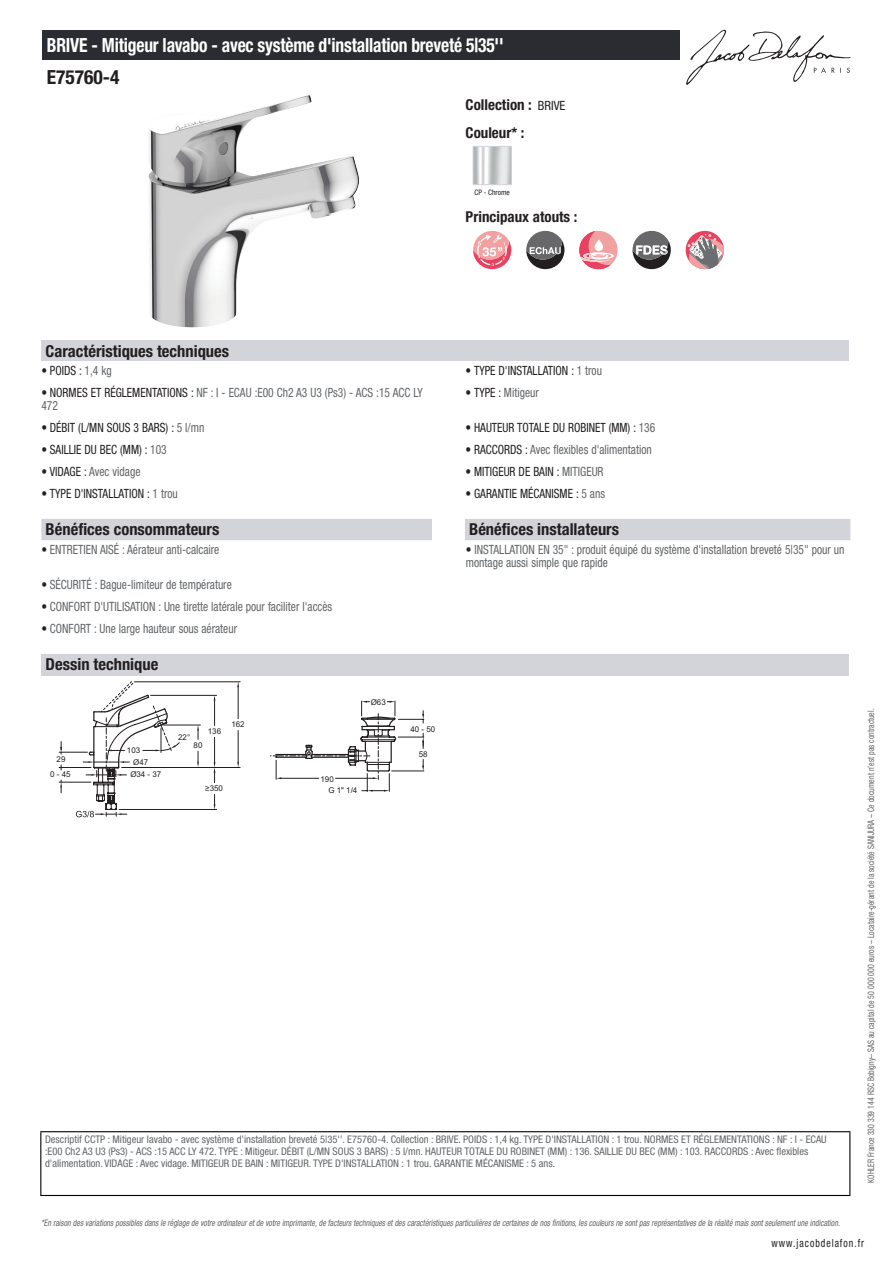
<style>
.page{position:relative;width:893px;height:1263px;background:#fff}
.page>*{position:absolute;margin:0;border:0;box-sizing:border-box;transform-origin:0 0}
.t1{font:700 condensed 19.5px "Helvetica Neue LT Std";letter-spacing:-.01em;color:#fff;scale:.9 1}
.t2{font:700 condensed 19.5px "Helvetica Neue LT Std";color:#231f20}
.t3{font:700 condensed 16.5px "Helvetica Neue LT Std";color:#231f20}
.t4{font:700 condensed 15px/27.8px "Helvetica Neue LT Std";color:#231f20}
.t5{font:condensed 12.75px/13.5px "Helvetica Neue LT Std";color:#626568;scale:.9 1}
.t6{font:condensed 12.75px "Helvetica Neue LT Std";color:#231f20;scale:.9 1}
.t7{font:condensed 11.25px "Helvetica Neue LT Std";letter-spacing:.1em;color:#231f20;scale:.87 1}
.t8{font:condensed 10.5px/12px "Helvetica Neue LT Std";color:#626568}
.t9{font:italic condensed 9px "Helvetica Neue LT Std";color:#626568;scale:.87 1}
.t10{font:condensed 9px "Helvetica Neue LT Std";color:#626568;scale:.87 1}
.t11{font:7.95px "Arial";color:#231f20}
.t12{font:condensed 7.5px "Helvetica Neue LT Std";color:#231f20}
.s1{font-weight:400;font-size:12.75px}
.s2{color:#626568}
.s3{color:#231f20}
</style>
<div class="page">
<svg style="left:686px;top:30px;width:164px;height:55px"></svg>
<img style="left:148px;top:95px;width:211px;height:233px">
<img style="left:475px;top:148px;width:35px;height:35px">
<div style="left:473px;top:146px;width:39px;height:39px;border:1px solid #d3d4da"></div>
<svg style="left:473px;top:231px;width:38px;height:38px"></svg>
<svg style="left:526px;top:231px;width:38px;height:38px"></svg>
<div style="left:579px;top:231px;width:39px;height:38px;background:#f2a1a1;border-radius:50%"></div>
<svg style="left:579px;top:231px;width:35px;height:38px"></svg>
<svg style="left:632px;top:231px;width:39px;height:38px"></svg>
<div style="left:686px;top:231px;width:38px;height:38px;background:#e74260;border-radius:50%"></div>
<svg style="left:688px;top:234px;width:36px;height:35px"></svg>
<div style="left:41px;top:340px;width:808px;height:21px;background:#d3d4da"></div>
<div style="left:41px;top:519px;width:809px;height:21px;background:#d3d4da"></div>
<div style="left:432px;top:519px;width:33px;height:21px;background:#fff"></div>
<div style="left:41px;top:654px;width:808px;height:21px;background:#d3d4da"></div>
<svg style="left:270px;top:701px;width:154px;height:91px"></svg>
<hr style="left:122px;top:767px;width:118px;height:1px;background:#231f20">
<hr style="left:134px;top:682px;width:106px;height:1px;background:#231f20">
<hr style="left:238px;top:730px;width:1px;height:32px;background:#231f20">
<hr style="left:238px;top:687px;width:1px;height:32px;background:#231f20">
<hr style="left:151px;top:695px;width:66px;height:1px;background:#231f20">
<svg style="left:214px;top:695px;width:1px;height:30px"></svg>
<hr style="left:119px;top:809px;width:98px;height:1px;background:#231f20">
<svg style="left:214px;top:794px;width:1px;height:15px"></svg>
<svg style="left:214px;top:737px;width:1px;height:45px"></svg>
<svg style="left:59px;top:682px;width:140px;height:135px"></svg>
<hr style="left:163px;top:725px;width:37px;height:1px;background:#231f20">
<div style="left:43px;top:30px;width:637px;height:30px;background:#2a2c32"></div>
<hr style="left:40px;top:1131px;width:810px;height:1px;background:#040503">
<hr style="left:40px;top:1132px;width:1px;height:63px;background:#040503">
<hr style="left:849px;top:1132px;width:1px;height:63px;background:#040503">
<hr style="left:40px;top:1195px;width:810px;height:1px;background:#040503">
<h1 class="t1" style="left:47px;top:33px;width:509px">BRIVE - Mitigeur lavabo - avec système d'installation breveté 5|35''</h1>
<h1 class="t2" style="left:47px;top:65px;width:74px">E75760-4</h1>
<h3 class="t4" style="left:466px;top:90px;width:101px">Collection : <span class="s1">BRIVE<br></span>Couleur* :</h3>
<p class="t12" style="left:474px;top:188px;width:37px">CP - Chrome</p>
<h3 class="t4" style="left:466px;top:203px;width:113px">Principaux atouts :</h3>
<h2 class="t3" style="left:46px;top:341px;width:185px">Caractéristiques techniques</h2>
<p class="t6" style="left:41px;top:363px;width:80px">• POIDS : <span class="s2">1,4 kg</span></p>
<p class="t6" style="left:466px;top:363px;width:153px">• TYPE D'INSTALLATION : <span class="s2">1 trou</span></p>
<p class="t5" style="left:41px;top:385px;width:425px"><span class="s3">• NORMES ET RÉGLEMENTATIONS :</span> NF : I - ECAU :E00 Ch2 A3 U3 (Ps3) - ACS :15 ACC LY<br>472</p>
<p class="t5" style="left:466px;top:385px;width:83px"><span class="s3">• TYPE :</span> Mitigeur</p>
<p class="t6" style="left:41px;top:420px;width:183px">• DÉBIT (L/MN SOUS 3 BARS) : <span class="s2">5 l/mn</span></p>
<p class="t6" style="left:466px;top:420px;width:212px">• HAUTEUR TOTALE DU ROBINET (MM) : <span class="s2">136</span></p>
<p class="t6" style="left:41px;top:442px;width:141px">• SAILLIE DU BEC (MM) : <span class="s2">103</span></p>
<p class="t5" style="left:466px;top:442px;width:208px"><span class="s3">• RACCORDS :</span> Avec flexibles d'alimentation</p>
<p class="t5" style="left:41px;top:464px;width:112px"><span class="s3">• VIDAGE :</span> Avec vidage</p>
<p class="t6" style="left:466px;top:464px;width:155px">• MITIGEUR DE BAIN : <span class="s2">MITIGEUR</span></p>
<p class="t6" style="left:41px;top:486px;width:153px">• TYPE D'INSTALLATION : <span class="s2">1 trou</span></p>
<p class="t6" style="left:466px;top:486px;width:156px">• GARANTIE MÉCANISME : <span class="s2">5 ans</span></p>
<h2 class="t3" style="left:46px;top:520px;width:175px">Bénéfices consommateurs</h2>
<h2 class="t3" style="left:469px;top:520px;width:151px">Bénéfices installateurs</h2>
<p class="t5" style="left:41px;top:542px;width:199px"><span class="s3">•</span> ENTRETIEN AISÉ : Aérateur anti-calcaire</p>
<p class="t5" style="left:466px;top:542px;width:422px"><span class="s3">•</span> INSTALLATION EN 35" : produit équipé du système d'installation breveté 5|35" pour un montage aussi simple que rapide</p>
<p class="t5" style="left:41px;top:578px;width:213px"><span class="s3">•</span> SÉCURITÉ : Bague-limiteur de température</p>
<p class="t5" style="left:41px;top:599px;width:325px"><span class="s3">•</span> CONFORT D'UTILISATION : Une tirette latérale pour faciliter l'accès</p>
<p class="t5" style="left:41px;top:621px;width:219px"><span class="s3">•</span> CONFORT : Une large hauteur sous aérateur</p>
<h2 class="t3" style="left:46px;top:655px;width:114px">Dessin technique</h2>
<p class="t11" style="left:371px;top:697px;width:17px">Ø63</p>
<p class="t11" style="left:178px;top:732px;width:14px">22°</p>
<p class="t11" style="left:208px;top:726px;width:15px">136</p>
<p class="t11" style="left:231px;top:719px;width:15px">162</p>
<p class="t11" style="left:410px;top:723px;width:26px">40 - 50</p>
<p class="t11" style="left:57px;top:754px;width:10px">29</p>
<p class="t11" style="left:127px;top:745px;width:15px">103</p>
<p class="t11" style="left:133px;top:756px;width:17px">Ø47</p>
<p class="t11" style="left:194px;top:740px;width:10px">80</p>
<p class="t11" style="left:419px;top:749px;width:10px">58</p>
<p class="t11" style="left:50px;top:769px;width:22px">0 - 45</p>
<p class="t11" style="left:130px;top:769px;width:33px">Ø34 - 37</p>
<p class="t11" style="left:320px;top:773px;width:15px">190</p>
<p class="t11" style="left:205px;top:783px;width:19px">≥350</p>
<p class="t11" style="left:328px;top:785px;width:31px">G 1" 1/4</p>
<p class="t8" style="left:45px;top:1134px;width:783px">Descriptif CCTP : Mitigeur lavabo - avec système d'installation breveté 5|35''. E75760-4. Collection : BRIVE. POIDS : 1,4 kg. TYPE D'INSTALLATION : 1 trou. NORMES ET RÉGLEMENTATIONS : NF : I - ECAU :E00 Ch2 A3 U3 (Ps3) - ACS :15 ACC LY 472. TYPE : Mitigeur. DÉBIT (L/MN SOUS 3 BARS) : 5 l/mn. HAUTEUR TOTALE DU ROBINET (MM) : 136. SAILLIE DU BEC (MM) : 103. RACCORDS : Avec flexibles d'alimentation. VIDAGE : Avec vidage. MITIGEUR DE BAIN : MITIGEUR. TYPE D'INSTALLATION : 1 trou. GARANTIE MÉCANISME : 5 ans.</p>
<p class="t10" style="left:866px;top:1183px;width:547px;rotate:-90deg">KOHLER France 330 339 144 RSC Bobigny– SAS au capital de 50 000 000 euros – Locataire-gérant de la société SANIJURA – Ce document n’est pas contractuel.</p>
<p class="t9" style="left:41px;top:1217px;width:922px">*En raison desvariationspossiblesdansle réglage de votre ordinateuretde votre imprimante,de facteurstechniquesetdescaractéristiquesparticulièresde certainesde nosfinitions,lescouleursne sontpasreprésentativesde la réalité maissontseulementune indication.</p>
<p class="t7" style="left:772px;top:1237px;width:108px">www.jacobdelafon.fr</p>
</div>
